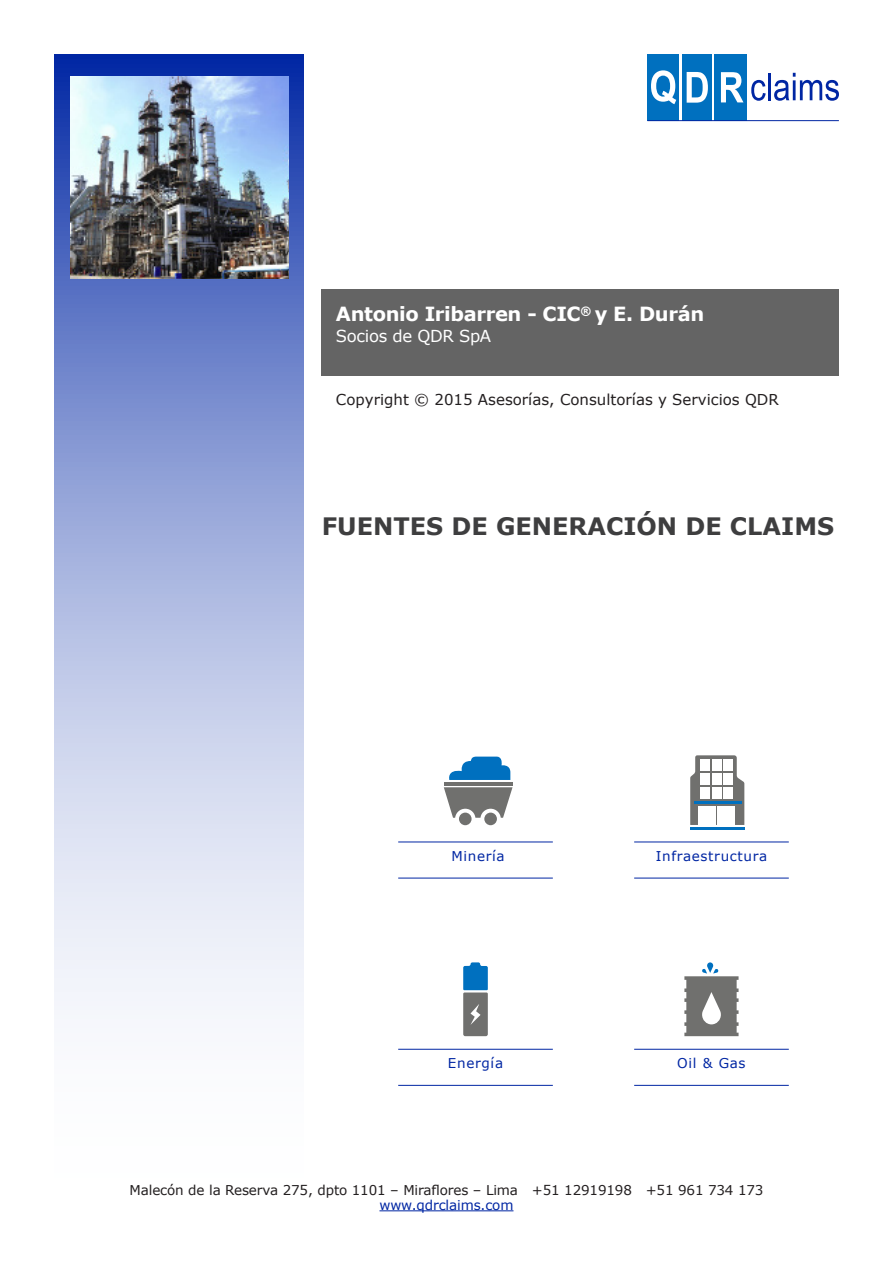
<style>
.page{position:relative;width:893px;height:1263px;background:#fff}
.page>*{position:absolute;margin:0;border:0;box-sizing:border-box;transform-origin:0 0}
.t1{font:700 24px "MS Reference Sans Serif";color:#3e3e3f}
.t2{font:700 19.5px "MS Reference Sans Serif";letter-spacing:-.02em;color:#fff}
.t3{font:16.5px "MS Reference Sans Serif";letter-spacing:-.02em;color:#fff}
.t4{font:15px "MS Reference Sans Serif";color:#231f20}
.t5{font:13.5px "MS Reference Sans Serif";letter-spacing:-.01em;color:#231f20}
.Header_H1{font:13.5px "MS Reference Sans Serif";letter-spacing:.05em;color:#0026a3}
.Header_H1-2{font:13.5px "MS Reference Sans Serif";letter-spacing:-.01em;color:#0026a3}
</style>
<div class="page">
<svg style="left:54px;top:54px;width:250px;height:956px;background:#a9b6e0"></svg>
<hr style="left:444px;top:782px;width:68px;height:3px;background:#70706e">
<svg style="left:444px;top:787px;width:68px;height:39px"></svg>
<svg style="left:449px;top:756px;width:61px;height:24px"></svg>
<hr style="left:634px;top:841px;width:155px;height:1px;background:#0026a3">
<hr style="left:398px;top:1049px;width:155px;height:1px;background:#0026a3">
<hr style="left:634px;top:1049px;width:155px;height:1px;background:#0026a3">
<hr style="left:398px;top:841px;width:155px;height:1px;background:#0026a3">
<hr style="left:634px;top:878px;width:155px;height:1px;background:#0026a3">
<hr style="left:398px;top:1085px;width:155px;height:1px;background:#0026a3">
<hr style="left:634px;top:1085px;width:155px;height:1px;background:#0026a3">
<hr style="left:398px;top:878px;width:155px;height:1px;background:#0026a3">
<svg style="left:690px;top:755px;width:54px;height:70px"></svg>
<hr style="left:694px;top:802px;width:48px;height:2px;background:#0070bf">
<hr style="left:690px;top:827px;width:54px;height:2px;background:#0070bf">
<div style="left:700px;top:759px;width:10px;height:12px;background:#fff"></div>
<div style="left:712px;top:759px;width:10px;height:12px;background:#fff"></div>
<div style="left:723px;top:759px;width:10px;height:12px;background:#fff"></div>
<div style="left:700px;top:773px;width:10px;height:11px;background:#fff"></div>
<div style="left:712px;top:773px;width:10px;height:11px;background:#fff"></div>
<div style="left:723px;top:773px;width:10px;height:11px;background:#fff"></div>
<div style="left:700px;top:787px;width:10px;height:11px;background:#fff"></div>
<div style="left:712px;top:787px;width:10px;height:11px;background:#fff"></div>
<div style="left:723px;top:787px;width:10px;height:11px;background:#fff"></div>
<div style="left:698px;top:806px;width:18px;height:19px;background:#fff"></div>
<div style="left:718px;top:806px;width:17px;height:19px;background:#fff"></div>
<svg style="left:463px;top:962px;width:25px;height:74px;background:#5a809a"></svg>
<svg style="left:684px;top:962px;width:54px;height:74px"></svg>
<div style="left:322px;top:289px;width:517px;height:87px;background:#646464"></div>
<img style="left:70px;top:77px;width:218px;height:202px">
<hr style="left:379px;top:1210px;width:134px;height:1px;background:#0026a3">
<div style="left:647px;top:54px;width:32px;height:67px;background:#0070bf"></div>
<div style="left:682px;top:54px;width:30px;height:67px;background:#0070bf"></div>
<div style="left:715px;top:54px;width:32px;height:67px;background:#0070bf"></div>
<svg style="left:651px;top:70px;width:25px;height:34px"></svg>
<svg style="left:687px;top:72px;width:21px;height:31px"></svg>
<svg style="left:721px;top:72px;width:22px;height:30px"></svg>
<hr style="left:647px;top:120px;width:192px;height:1px;background:#0026a3">
<svg style="left:751px;top:80px;width:15px;height:21px"></svg>
<hr style="left:768px;top:73px;width:3px;height:27px;background:#0026a3">
<svg style="left:774px;top:73px;width:65px;height:28px"></svg>
<p class="t2" style="left:336px;top:301px;width:370px">Antonio Iribarren - CIC<sup>®</sup> y E. Durán</p>
<p class="t3" style="left:336px;top:325px;width:157px">Socios de QDR SpA</p>
<p class="t4" style="left:336px;top:390px;width:444px">Copyright © 2015 Asesorías, Consultorías y Servicios QDR</p>
<p class="t1" style="left:322px;top:511px;width:514px">FUENTES DE GENERACIÓN DE CLAIMS</p>
<p class="Header_H1" style="left:451px;top:848px;width:55px">Minería</p>
<p class="Header_H1" style="left:656px;top:848px;width:113px">Infraestructura</p>
<p class="Header_H1" style="left:448px;top:1055px;width:57px">Energía</p>
<p class="Header_H1" style="left:677px;top:1055px;width:70px">Oil &amp; Gas</p>
<p class="t5" style="left:130px;top:1181px;width:635px">Malecón de la Reserva 275, dpto 1101 – Miraflores – Lima +51 12919198 +51 961 734 173</p>
<p class="Header_H1-2" style="left:379px;top:1196px;width:136px">www.qdrclaims.com</p>
</div>
